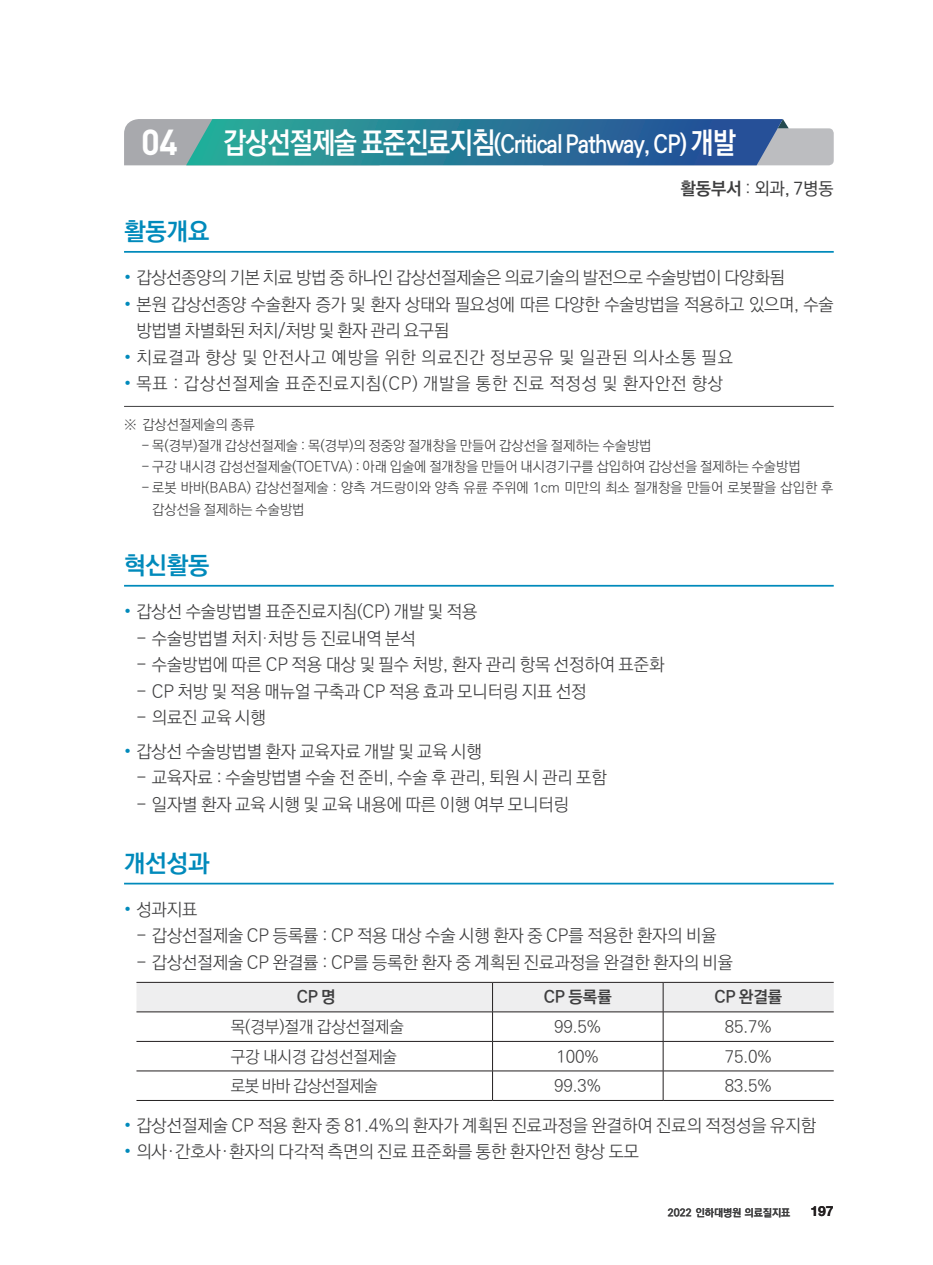
<style>
.page{position:relative;width:933px;height:1265px;background:#fff}
.page>*{position:absolute;margin:0;border:0;box-sizing:border-box;transform-origin:0 0}
.t1{font:700 35.7px "DIN Pro";color:#fff}
.t2{font:700 24.5px "Ko Pub World Dotum";letter-spacing:-.025em;color:#fff;scale:.88 1}
.t3{font:700 24.5px "Ko Pub World Dotum";color:#008abb}
.t4{font:300 17.5px/26.6px "Ko Pub World Dotum";color:#3e3e3f}
.t5{font:300 17.5px "Ko Pub World Dotum";letter-spacing:.05em;color:#3e3e3f}
.t6{font:500 17.5px "Ko Pub World Dotum";color:#3e3e3f}
.t7{font:300 16.62px "Ko Pub World Dotum";color:#3e3e3f}
.t8{font:700 16.62px "Ko Pub World Dotum";color:#3e3e3f}
.t9{font:300 16.62px "Ko Pub World Dotum";letter-spacing:-.025em;color:#3e3e3f}
.t10{font:300 14px/22.8px "Ko Pub World Dotum";color:#3e3e3f}
.t11{font:700 14px "Helvetica Neue";color:#231f20}
.t12{font:700 10.5px "Ko Pub World Dotum";color:#3e3e3f}
.s1{font-size:29.75px}
.s2{font-weight:700}
.s3{font-weight:300}
.s4{color:#008abb}
.s5{font-weight:500}
</style>
<div class="page">
<svg style="left:124px;top:119px;width:709px;height:46px;background:#43859e"></svg>
<svg style="left:136px;top:982px;width:697px;height:118px"></svg>
<hr style="left:136px;top:1100px;width:356px;height:1px;background:#231f20">
<hr style="left:492px;top:1100px;width:171px;height:1px;background:#231f20">
<hr style="left:663px;top:1100px;width:170px;height:1px;background:#231f20">
<hr style="left:124px;top:251px;width:709px;height:2px;background:#008abb">
<hr style="left:124px;top:406px;width:709px;height:1px;background:#3e3e3f">
<hr style="left:124px;top:585px;width:709px;height:2px;background:#008abb">
<hr style="left:124px;top:883px;width:709px;height:1px;background:#008abb">
<h1 class="t1" style="left:141px;top:118px;width:38px">04</h1>
<h2 class="t2" style="left:223px;top:127px;width:584px"><span class="s1">갑상선절제술 표준진료지침</span>(Critical Pathway, CP) <span class="s1">개발</span></h2>
<p class="t6" style="left:680px;top:176px;width:155px"><span class="s2">활동부서</span> <span class="s3">:</span> 외과, 7병동</p>
<h2 class="t3" style="left:124px;top:213px;width:87px">활동개요</h2>
<p class="t4" style="left:124px;top:265px;width:662px"><span class="s4">•</span> 갑상선종양의 기본 치료 방법 중 하나인 갑상선절제술은 의료기술의 발전으로 수술방법이 다양화됨</p>
<p class="t4" style="left:136px;top:291px;width:699px;text-indent:-12px"><span class="s4">•</span> 본원 갑상선종양 수술환자 증가 및 환자 상태와 필요성에 따른 다양한 수술방법을 적용하고 있으며, 수술 방법별 차별화된 처치/처방 및 환자 관리 요구됨</p>
<p class="t5" style="left:124px;top:345px;width:610px"><span class="s4">•</span> 치료결과 향상 및 안전사고 예방을 위한 의료진간 정보공유 및 일관된 의사소통 필요</p>
<p class="t5" style="left:124px;top:372px;width:600px"><span class="s4">•</span> 목표 : 갑상선절제술 표준진료지침(CP) 개발을 통한 진료 적정성 및 환자안전 향상</p>
<p class="t10" style="left:124px;top:413px;width:132px">※ 갑상선절제술의 종류</p>
<p class="t10" style="left:141px;top:434px;width:511px">- 목(경부)절개 갑상선절제술 : 목(경부)의 정중앙 절개창을 만들어 갑상선을 절제하는 수술방법</p>
<p class="t10" style="left:141px;top:455px;width:660px">- 구강 내시경 갑성선절제술(TOETVA) : 아래 입술에 절개창을 만들어 내시경기구를 삽입하여 갑상선을 절제하는 수술방법</p>
<p class="t10" style="left:152px;top:476px;width:682px;text-indent:-11px">- 로봇 바바(BABA) 갑상선절제술 : 양측 겨드랑이와 양측 유륜 주위에 1cm 미만의 최소 절개창을 만들어 로봇팔을 삽입한 후 갑상선을 절제하는 수술방법</p>
<h2 class="t3" style="left:124px;top:547px;width:87px">혁신활동</h2>
<p class="t4" style="left:124px;top:599px;width:355px"><span class="s4">•</span> 갑상선 수술방법별 표준진료지침(CP) 개발 및 적용</p>
<p class="t4" style="left:136px;top:625px;width:281px">- 수술방법별 처치·처방 등 진료내역 분석</p>
<p class="t4" style="left:136px;top:652px;width:529px">- 수술방법에 따른 CP 적용 대상 및 필수 처방, 환자 관리 항목 선정하여 표준화</p>
<p class="t4" style="left:136px;top:678px;width:451px">- CP 처방 및 적용 매뉴얼 구축과 CP 적용 효과 모니터링 지표 선정</p>
<p class="t4" style="left:136px;top:705px;width:131px">- 의료진 교육 시행</p>
<p class="t4" style="left:124px;top:738px;width:359px"><span class="s4">•</span> 갑상선 수술방법별 환자 교육자료 개발 및 교육 시행</p>
<p class="t4" style="left:136px;top:765px;width:472px">- 교육자료 : 수술방법별 수술 전 준비, 수술 후 관리, 퇴원 시 관리 포함</p>
<p class="t4" style="left:136px;top:792px;width:434px">- 일자별 환자 교육 시행 및 교육 내용에 따른 이행 여부 모니터링</p>
<h2 class="t3" style="left:124px;top:845px;width:87px">개선성과</h2>
<p class="t4" style="left:124px;top:897px;width:75px"><span class="s4">•</span> 성과지표</p>
<p class="t4" style="left:136px;top:923px;width:581px">- 갑상선절제술 CP 등록률 : CP 적용 대상 수술 시행 환자 중 CP를 적용한 환자의 비율</p>
<p class="t4" style="left:136px;top:950px;width:598px">- 갑상선절제술 CP 완결률 : CP를 등록한 환자 중 계획된 진료과정을 완결한 환자의 비율</p>
<p class="t8" style="left:297px;top:985px;width:41px">CP 명</p>
<p class="t8" style="left:544px;top:985px;width:70px">CP 등록률</p>
<p class="t8" style="left:714px;top:985px;width:70px">CP 완결률</p>
<p class="t7" style="left:231px;top:1015px;width:175px">목(경부)절개 갑상선절제술</p>
<p class="t7" style="left:554px;top:1015px;width:49px">99.5%</p>
<p class="t7" style="left:724px;top:1015px;width:49px">85.7%</p>
<p class="t7" style="left:231px;top:1045px;width:168px">구강 내시경 갑성선절제술</p>
<p class="t7" style="left:556px;top:1045px;width:44px">100%</p>
<p class="t7" style="left:724px;top:1045px;width:49px">75.0%</p>
<p class="t9" style="left:231px;top:1074px;width:149px">로봇 바바 갑상선절제술</p>
<p class="t7" style="left:554px;top:1074px;width:49px">99.3%</p>
<p class="t7" style="left:724px;top:1074px;width:49px">83.5%</p>
<p class="t4" style="left:124px;top:1112px;width:693px"><span class="s4">•</span> 갑상선절제술 CP 적용 환자 중 81.4%의 환자가 계획된 진료과정을 완결하여 진료의 적정성을 유지함</p>
<p class="t4" style="left:124px;top:1139px;width:516px"><span class="s4">•</span> 의사<span class="s5">·</span>간호사<span class="s5">·</span>환자의 다각적 측면의 진료 표준화를 통한 환자안전 향상 도모</p>
<p class="t12" style="left:668px;top:1205px;width:124px">2022 인하대병원 의료질지표</p>
<p class="t11" style="left:810px;top:1203px;width:25px">197</p>
</div>
